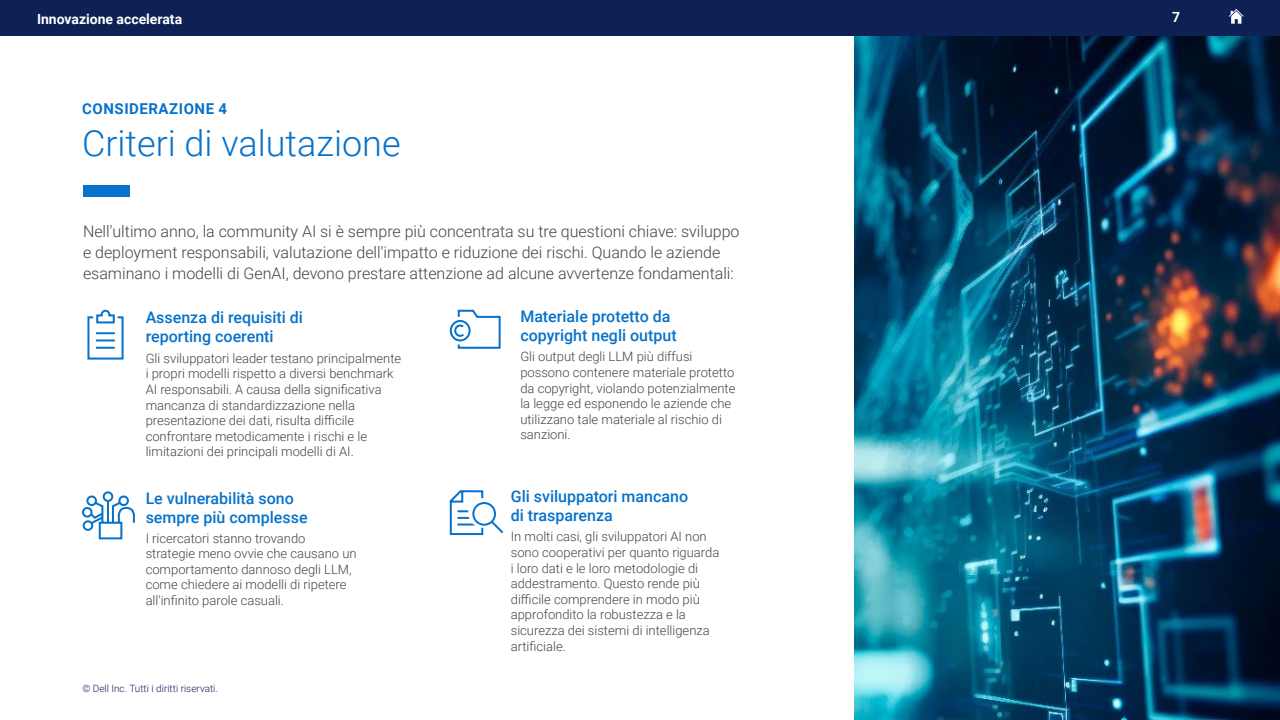
<style>
.page{position:relative;width:1280px;height:720px;background:#fff}
.page>*{position:absolute;margin:0;border:0;box-sizing:border-box;transform-origin:0 0}
.t1{font:300 36px "Roboto";color:#0672cb}
.t2{font:300 16px/21px "Roboto";color:#444}
.t3{font:500 16px/19px "Roboto";color:#0672cb}
.t4{font:700 15px "Roboto";letter-spacing:.035em;color:#0672cb}
.t5{font:700 14px "Roboto";color:#fff}
.t6{font:300 13px/15.6px "Roboto";color:#444}
.t7{font:300 10px "Roboto";color:#0d2155}
</style>
<div class="page">
<div style="left:0;top:0;width:1280px;height:36px;background:#0d2155"></div>
<svg style="left:1229px;top:9px;width:15px;height:15px"></svg>
<div style="left:83px;top:185px;width:46px;height:12px;background:#0672cb"></div>
<svg style="left:447px;top:317px;width:27px;height:28px"></svg>
<div style="left:450px;top:320px;width:21px;height:21px;border:2px solid #0672cb;border-radius:50%"></div>
<svg style="left:453px;top:309px;width:48px;height:40px"></svg>
<svg style="left:449px;top:490px;width:55px;height:46px"></svg>
<svg style="left:87px;top:309px;width:37px;height:51px"></svg>
<svg style="left:82px;top:491px;width:53px;height:49px"></svg>
<img style="left:854px;top:36px;width:426px;height:684px">
<p class="t5" style="left:37px;top:9px;width:147px">Innovazione accelerata</p>
<p class="t5" style="left:1172px;top:7px;width:10px">7</p>
<p class="t4" style="left:82px;top:98px;width:146px">CONSIDERAZIONE 4</p>
<h1 class="t1" style="left:82px;top:118px;width:320px">Criteri di valutazione</h1>
<p class="t2" style="left:83px;top:220px;width:658px">Nell'ultimo anno, la community AI si è sempre più concentrata su tre questioni chiave: sviluppo e deployment responsabili, valutazione dell'impatto e riduzione dei rischi. Quando le aziende esaminano i modelli di GenAI, devono prestare attenzione ad alcune avvertenze fondamentali:</p>
<p class="t3" style="left:520px;top:306px;width:158px">Materiale protetto da copyright negli output</p>
<p class="t6" style="left:520px;top:349px;width:217px">Gli output degli LLM più diffusi possono contenere materiale protetto da copyright, violando potenzialmente la legge ed esponendo le aziende che utilizzano tale materiale al rischio di sanzioni.</p>
<p class="t3" style="left:146px;top:307px;width:159px">Assenza di requisiti di reporting coerenti</p>
<p class="t6" style="left:146px;top:350px;width:257px">Gli sviluppatori leader testano principalmente i propri modelli rispetto a diversi benchmark AI responsabili. A causa della significativa mancanza di standardizzazione nella presentazione dei dati, risulta difficile confrontare metodicamente i rischi e le limitazioni dei principali modelli di AI.</p>
<p class="t3" style="left:146px;top:488px;width:163px">Le vulnerabilità sono sempre più complesse</p>
<p class="t6" style="left:146px;top:530px;width:212px">I ricercatori stanno trovando strategie meno ovvie che causano un comportamento dannoso degli LLM, come chiedere ai modelli di ripetere all'infinito parole casuali.</p>
<p class="t3" style="left:511px;top:487px;width:179px">Gli sviluppatori mancano di trasparenza</p>
<p class="t6" style="left:511px;top:528px;width:210px">In molti casi, gli sviluppatori AI non sono cooperativi per quanto riguarda i loro dati e le loro metodologie di addestramento. Questo rende più difficile comprendere in modo più approfondito la robustezza e la sicurezza dei sistemi di intelligenza artificiale.</p>
<p class="t7" style="left:82px;top:681px;width:137px">© Dell Inc. Tutti i diritti riservati.</p>
</div>
